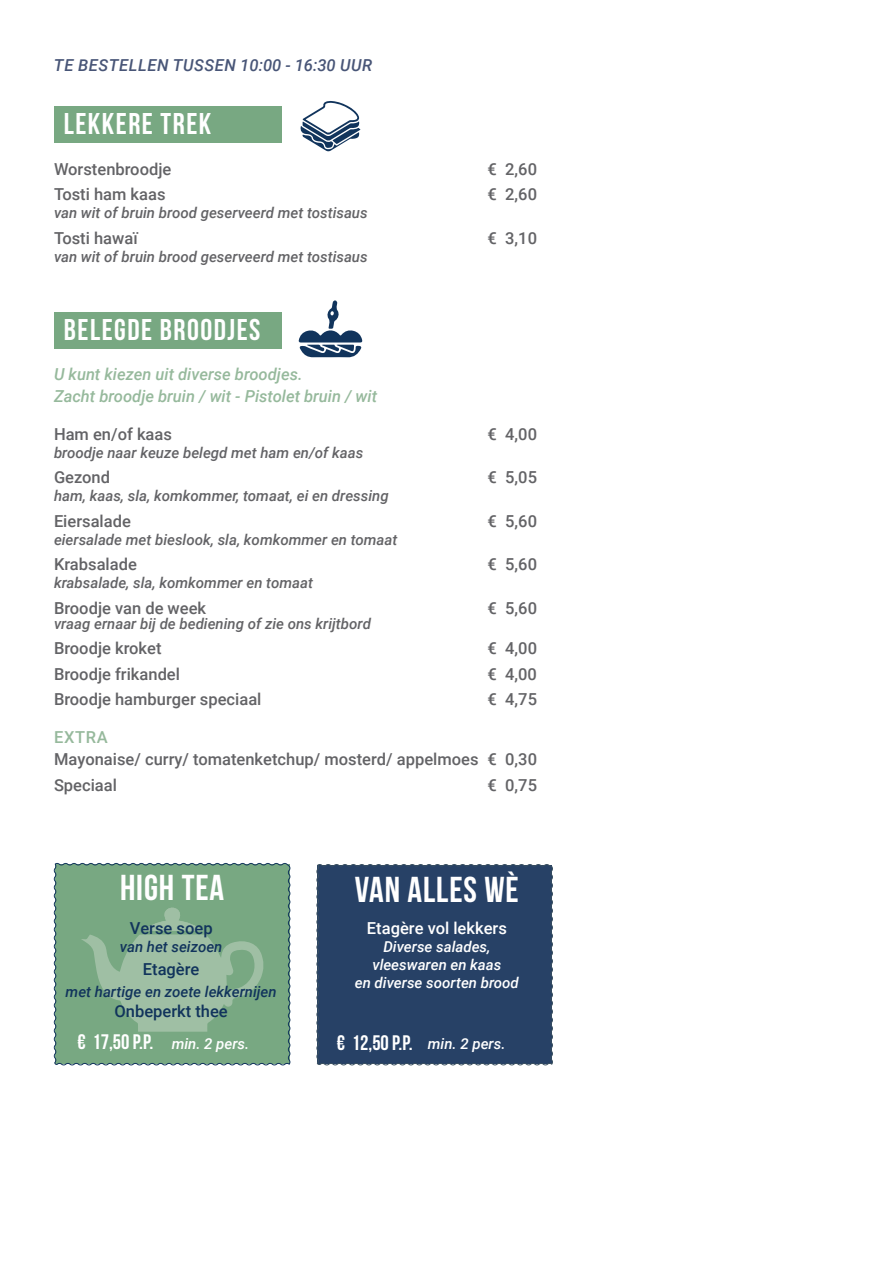
<style>
.page{position:relative;width:893px;height:1263px;background:#fff}
.page>*{position:absolute;margin:0;border:0;box-sizing:border-box;transform-origin:0 0}
.t1{font:700 36px "Bebas Neue";letter-spacing:.025em;color:#fff}
.t2{font:700 30px "Bebas Neue";letter-spacing:.05em;color:#fff}
.t3{font:700 21px "Bebas Neue";color:#fff}
.t4{font:500 16.5px "Roboto";color:#636366}
.t5{font:italic 500 16.5px "Roboto";color:#96b99c}
.t6{font:italic 500 16.5px "Roboto";letter-spacing:.035em;color:#485577}
.t7{font:500 16.5px "Roboto";color:#11345c}
.t8{font:500 16.5px "Roboto";color:#fff}
.t9{font:500 16.5px "Roboto";letter-spacing:.035em;color:#96b99c}
.t10{font:italic 500 15px "Roboto";color:#636366}
.t11{font:italic 500 15px "Roboto";color:#fff}
.t12{font:italic 500 15px "Roboto";color:#11345c}
</style>
<div class="page">
<svg style="left:53px;top:862px;width:238px;height:204px;background:#79a785"></svg>
<svg style="left:81px;top:907px;width:182px;height:125px;background:#8cb393"></svg>
<div style="left:54px;top:106px;width:228px;height:36px;background:#78a882"></div>
<div style="left:54px;top:312px;width:228px;height:36px;background:#78a882"></div>
<svg style="left:298px;top:300px;width:65px;height:57px"></svg>
<svg style="left:300px;top:101px;width:60px;height:51px"></svg>
<div style="left:316px;top:864px;width:237px;height:202px;background:#274166"></div>
<p class="t6" style="left:54px;top:54px;width:320px">TE BESTELLEN TUSSEN 10:00 - 16:30 UUR</p>
<p class="t2" style="left:64px;top:108px;width:149px">LEKKERE TREK</p>
<p class="t4" style="left:54px;top:158px;width:119px">Worstenbroodje</p>
<p class="t4" style="left:488px;top:158px;width:51px">€ 2,60</p>
<p class="t4" style="left:54px;top:183px;width:113px">Tosti ham kaas</p>
<p class="t4" style="left:488px;top:183px;width:51px">€ 2,60</p>
<p class="t10" style="left:54px;top:203px;width:315px">van wit of bruin brood geserveerd met tostisaus</p>
<p class="t4" style="left:54px;top:227px;width:85px">Tosti hawaï</p>
<p class="t4" style="left:488px;top:227px;width:51px">€ 3,10</p>
<p class="t10" style="left:54px;top:246px;width:315px">van wit of bruin brood geserveerd met tostisaus</p>
<p class="t2" style="left:64px;top:314px;width:198px">BELEGDE BROODJES</p>
<p class="t5" style="left:54px;top:362px;width:250px">U kunt kiezen uit diverse broodjes.</p>
<p class="t5" style="left:54px;top:385px;width:325px">Zacht broodje bruin / wit - Pistolet bruin / wit</p>
<p class="t4" style="left:54px;top:422px;width:119px">Ham en/of kaas</p>
<p class="t4" style="left:488px;top:422px;width:51px">€ 4,00</p>
<p class="t10" style="left:54px;top:442px;width:311px">broodje naar keuze belegd met ham en/of kaas</p>
<p class="t4" style="left:54px;top:466px;width:58px">Gezond</p>
<p class="t4" style="left:488px;top:466px;width:51px">€ 5,05</p>
<p class="t10" style="left:54px;top:486px;width:336px">ham, kaas, sla, komkommer, tomaat, ei en dressing</p>
<p class="t4" style="left:54px;top:509px;width:78px">Eiersalade</p>
<p class="t4" style="left:488px;top:509px;width:51px">€ 5,60</p>
<p class="t10" style="left:54px;top:529px;width:345px">eiersalade met bieslook, sla, komkommer en tomaat</p>
<p class="t4" style="left:54px;top:553px;width:84px">Krabsalade</p>
<p class="t4" style="left:488px;top:553px;width:51px">€ 5,60</p>
<p class="t10" style="left:54px;top:573px;width:260px">krabsalade, sla, komkommer en tomaat</p>
<p class="t4" style="left:54px;top:596px;width:154px">Broodje van de week</p>
<p class="t4" style="left:488px;top:596px;width:51px">€ 5,60</p>
<p class="t10" style="left:54px;top:613px;width:318px">vraag ernaar bij de bediening of zie ons krijtbord</p>
<p class="t4" style="left:54px;top:637px;width:109px">Broodje kroket</p>
<p class="t4" style="left:488px;top:637px;width:51px">€ 4,00</p>
<p class="t4" style="left:54px;top:662px;width:128px">Broodje frikandel</p>
<p class="t4" style="left:488px;top:662px;width:51px">€ 4,00</p>
<p class="t4" style="left:54px;top:688px;width:209px">Broodje hamburger speciaal</p>
<p class="t4" style="left:488px;top:688px;width:51px">€ 4,75</p>
<p class="t9" style="left:54px;top:725px;width:55px">EXTRA</p>
<p class="t4" style="left:54px;top:748px;width:484px">Mayonaise/ curry/ tomatenketchup/ mosterd/ appelmoes € 0,30</p>
<p class="t4" style="left:54px;top:773px;width:65px">Speciaal</p>
<p class="t4" style="left:488px;top:773px;width:51px">€ 0,75</p>
<p class="t1" style="left:120px;top:867px;width:106px">HIGH TEA</p>
<p class="t7" style="left:130px;top:917px;width:84px">Verse soep</p>
<p class="t12" style="left:120px;top:936px;width:104px">van het seizoen</p>
<p class="t7" style="left:143px;top:957px;width:58px">Etagère</p>
<p class="t12" style="left:66px;top:981px;width:212px">met hartige en zoete lekkernijen</p>
<p class="t7" style="left:115px;top:999px;width:115px">Onbeperkt thee</p>
<p class="t1" style="left:355px;top:870px;width:165px">VAN ALLES WÈ</p>
<p class="t8" style="left:367px;top:917px;width:141px">Etagère vol lekkers</p>
<p class="t11" style="left:383px;top:936px;width:109px">Diverse salades,</p>
<p class="t11" style="left:372px;top:954px;width:131px">vleeswaren en kaas</p>
<p class="t11" style="left:355px;top:972px;width:165px">en diverse soorten brood</p>
<p class="t3" style="left:78px;top:1030px;width:77px">€ 17,50 P.P.</p>
<p class="t11" style="left:172px;top:1033px;width:79px">min. 2 pers.</p>
<p class="t3" style="left:337px;top:1031px;width:77px">€ 12,50 P.P.</p>
<p class="t11" style="left:428px;top:1033px;width:79px">min. 2 pers.</p>
</div>
